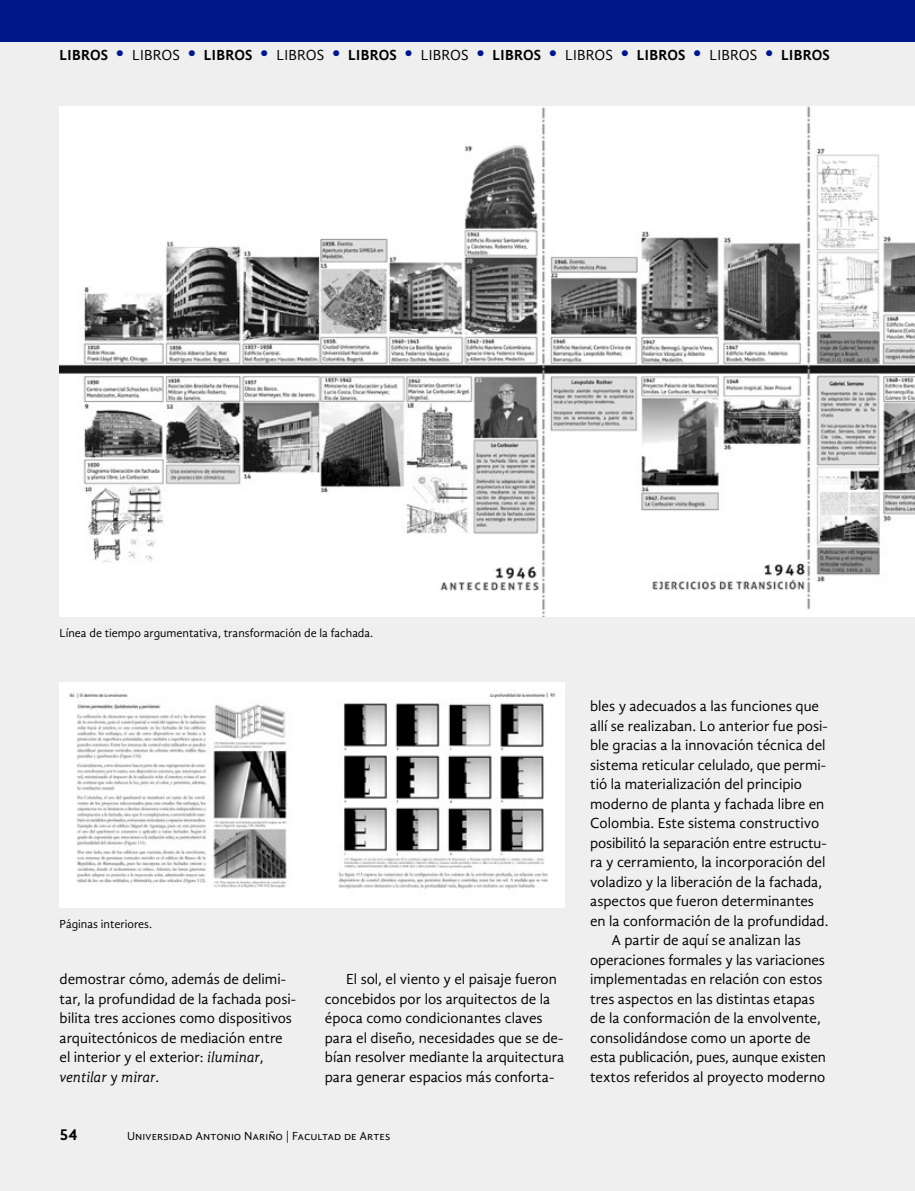
<style>
.page{position:relative;width:915px;height:1191px;background:#fff}
.page>*{position:absolute;margin:0;border:0;box-sizing:border-box;transform-origin:0 0}
.t1{font:700 16.5px "Gandhi Sans";color:#000}
.t2{font:15px/19.5px "Gandhi Sans";color:#000}
.t3{font:700 15px "Gandhi Sans";letter-spacing:.02em;color:#000}
.t4{font:12px "Gandhi Sans";color:#000}
.s1{font-weight:400;font-size:22.5px;color:#001789}
.s2{font-weight:400}
.s3{font-style:italic}
</style>
<div class="page">
<hr style="left:914px;top:38px;width:1px;height:1153px;background:#efeff0">
<div style="left:0;top:38px;width:914px;height:1153px;background:#efeff0"></div>
<div style="left:0;top:0;width:914px;height:42px;background:#001789"></div>
<img style="left:60px;top:682px;width:504px;height:225px">
<img style="left:60px;top:106px;width:854px;height:510px">
<p class="t3" style="left:60px;top:46px;width:771px">LIBROS <span class="s1">•</span> <span class="s2">LIBROS</span> <span class="s1">•</span> LIBROS <span class="s1">•</span> <span class="s2">LIBROS</span> <span class="s1">•</span> LIBROS <span class="s1">•</span> <span class="s2">LIBROS</span> <span class="s1">•</span> LIBROS <span class="s1">•</span> <span class="s2">LIBROS</span> <span class="s1">•</span> LIBROS <span class="s1">•</span> <span class="s2">LIBROS</span> <span class="s1">•</span> LIBROS</p>
<p class="t4" style="left:60px;top:626px;width:315px">Línea de tiempo argumentativa, transformación de la fachada.</p>
<p class="t4" style="left:60px;top:917px;width:94px">Páginas interiores.</p>
<p class="t2" style="left:60px;top:969px;width:238px">demostrar cómo, además de delimi&shy;tar, la profundidad de la fachada posi&shy;bilita tres acciones como dispositivos arquitectónicos de mediación entre el interior y el exterior: <span class="s3">iluminar</span>, <span class="s3">ventilar</span> y <span class="s3">mirar</span>.</p>
<p class="t2" style="left:325px;top:969px;width:241px;text-indent:21px">El sol, el viento y el paisaje fueron concebidos por los arquitectos de la época como condicionantes claves para el diseño, necesidades que se de&shy;bían resolver mediante la arquitectura para generar espacios más conforta-</p>
<p class="t1" style="left:60px;top:1125px;width:20px">54</p>
<p class="t4" style="left:127px;top:1129px;width:264px">Universidad Antonio Nariño | Facultad de Artes</p>
<p class="t2" style="left:590px;top:696px;width:230px">bles y adecuados a las funciones que</p>
<p class="t2" style="left:590px;top:716px;width:239px">allí se realizaban. Lo anterior fue posi-</p>
<p class="t2" style="left:590px;top:735px;width:237px">ble gracias a la innovación técnica del</p>
<p class="t2" style="left:590px;top:755px;width:237px">sistema reticular celulado, que permi-</p>
<p class="t2" style="left:590px;top:774px;width:213px">tió la materialización del principio</p>
<p class="t2" style="left:590px;top:794px;width:236px">moderno de planta y fachada libre en</p>
<p class="t2" style="left:590px;top:813px;width:230px">Colombia. Este sistema constructivo</p>
<p class="t2" style="left:590px;top:833px;width:237px">posibilitó la separación entre estructu-</p>
<p class="t2" style="left:590px;top:852px;width:237px">ra y cerramiento, la incorporación del</p>
<p class="t2" style="left:590px;top:872px;width:233px">voladizo y la liberación de la fachada,</p>
<p class="t2" style="left:590px;top:891px;width:225px">aspectos que fueron determinantes</p>
<p class="t2" style="left:590px;top:911px;width:240px">en la conformación de la profundidad.</p>
<p class="t2" style="left:611px;top:930px;width:191px">A partir de aquí se analizan las</p>
<p class="t2" style="left:590px;top:950px;width:236px">operaciones formales y las variaciones</p>
<p class="t2" style="left:590px;top:969px;width:234px">implementadas en relación con estos</p>
<p class="t2" style="left:590px;top:989px;width:226px">tres aspectos en las distintas etapas</p>
<p class="t2" style="left:590px;top:1008px;width:232px">de la conformación de la envolvente,</p>
<p class="t2" style="left:590px;top:1028px;width:222px">consolidándose como un aporte de</p>
<p class="t2" style="left:590px;top:1047px;width:237px">esta publicación, pues, aunque existen</p>
<p class="t2" style="left:590px;top:1067px;width:237px">textos referidos al proyecto moderno</p>
</div>
